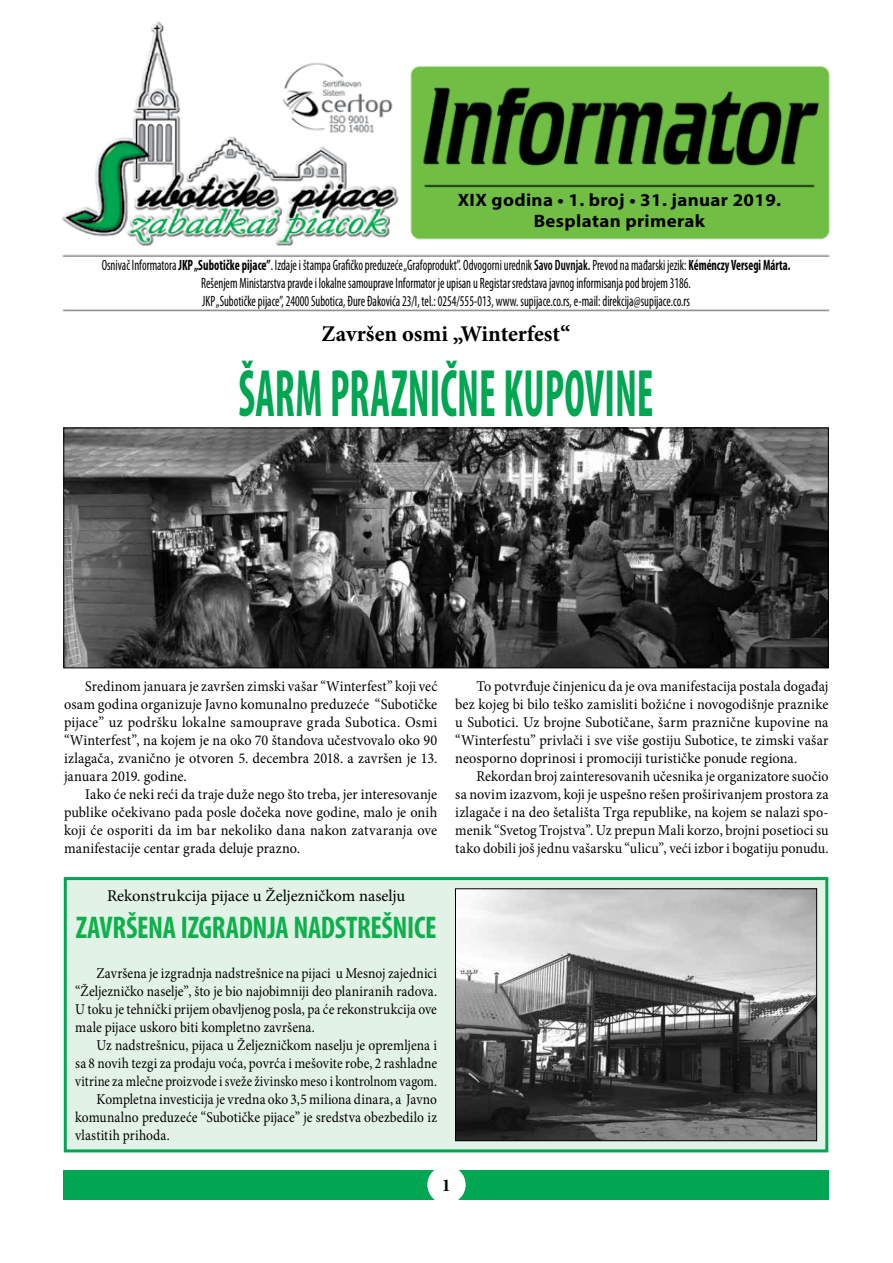
<style>
.page{position:relative;width:893px;height:1263px;background:#fff}
.page>*{position:absolute;margin:0;border:0;box-sizing:border-box;transform-origin:0 0}
.t1{font:700 condensed 67.5px "Myriad Pro";letter-spacing:.005em;color:#00a651;scale:.63 1}
.t2{font:700 condensed 31.5px "Myriad Pro";letter-spacing:-.01em;color:#0db14b;scale:.92 1}
.t3{font:700 22.5px "Minion Pro";color:#000}
.t4{font:700 18px/21.6px "Myriad Pro";letter-spacing:.02em;color:#000;text-align:center;scale:1.05 1}
.t5{font:700 18px "Minion Pro";color:#000}
.t6{font:16.5px "Minion Pro";color:#000}
.t7{font:15px/18px "Minion Pro";letter-spacing:.005em;color:#000;text-align:justify;scale:.93 1}
.t8{font:15px/18px "Minion Pro";letter-spacing:.005em;color:#000;text-align:justify;scale:.95 1}
.t9{font:condensed 15px/18px "Myriad Pro";color:#000;text-align:center;scale:.81 1}
.t10{font:15px/18px "Minion Pro";letter-spacing:.005em;color:#000;text-align:justify;scale:.9 1}
.t11{font:15px "Minion Pro";letter-spacing:.005em;color:#000;scale:.89 1}
.t12{font:15px "Minion Pro";letter-spacing:.005em;color:#000;scale:.85 1}
.s1{font-weight:700}
.s2{font-weight:600}
</style>
<div class="page">
<img style="left:61px;top:21px;width:769px;height:291px">
<div style="left:64px;top:258px;width:764px;height:48px;background:#fff"></div>
<div style="left:64px;top:1170px;width:765px;height:29px;background:#00a651"></div>
<div style="left:427px;top:1165px;width:39px;height:39px;background:#fff;border-radius:50%"></div>
<div style="left:65px;top:878px;width:762px;height:273px;background:#e3f2e7"></div>
<div style="left:64px;top:877px;width:764px;height:275px;border:3px solid #00a651"></div>
<img style="left:66px;top:430px;width:760px;height:236px">
<div style="left:64px;top:428px;width:764px;height:240px;border:1px solid #000"></div>
<img style="left:457px;top:890px;width:358px;height:249px">
<div style="left:455px;top:888px;width:362px;height:253px;border:1px solid #000"></div>
<p class="t4" style="left:458px;top:188px;width:309px">XIX godina • 1. broj • 31. januar 2019.<br>Besplatan primerak</p>
<p class="t9" style="left:102px;top:256px;width:852px">Osnivač Informatora <span class="s1">JKP „Subotičke pijace”</span>. Izdaje i štampa Grafičko preduzeće „Grafoprodukt”. Odvogorni urednik <span class="s2">Savo Duvnjak.</span> Prevod na mađarski jezik: <span class="s1">Kéménczy Versegi Márta.<br></span>Rešenjem Ministarstva pravde i lokalne samouprave Informator je upisan u Registar sredstava javnog informisanja pod brojem 3186.<br>JKP „Subotičke pijace”, 24000 Subotica, Đure Đakovića 23/I, tel.: 0254/555-013, www. supijace.co.rs, e-mail: direkcija@supijace.co.rs</p>
<h3 class="t3" style="left:322px;top:318px;width:250px">Završen osmi „Winterfest“</h3>
<h1 class="t1" style="left:238px;top:357px;width:661px">ŠARM PRAZNIČNE KUPOVINE</h1>
<p class="t7" style="left:64px;top:677px;width:403px;text-indent:21px">Sredinom januara je završen zimski vašar “Winterfest” koji već osam godina organizuje Javno komunalno preduzeće “Subotičke pijace” uz podršku lokalne samouprave grada Subotica. Osmi “Winterfest”, na kojem je na oko 70 štandova učestvovalo oko 90 izlagača, zvanično je otvoren 5. decembra 2018. a završen je 13. januara 2019. godine.</p>
<p class="t8" style="left:64px;top:785px;width:394px;text-indent:21px">Iako će neki reći da traje duže nego što treba, jer interesovanje publike očekivano pada posle dočeka nove godine, malo je onih koji će osporiti da im bar nekoliko dana nakon zatvaranja ove manifestacije centar grada deluje prazno.</p>
<p class="t6" style="left:107px;top:884px;width:300px">Rekonstrukcija pijace u Željezničkom naselju</p>
<h2 class="t2" style="left:76px;top:910px;width:394px">ZAVRŠENA IZGRADNJA NADSTREŠNICE</h2>
<p class="t10" style="left:75px;top:964px;width:403px;text-indent:21px">Završena je izgradnja nadstrešnice na pijaci u Mesnoj zajednici “Željezničko naselje”, što je bio najobimniji deo planiranih radova.<br>U toku je tehnički prijem obavljenog posla, pa će rekonstrukcija ove male pijace uskoro biti kompletno završena.</p>
<p class="t10" style="left:97px;top:1036px;width:380px">Uz nadstrešnicu, pijaca u Željezničkom naselju je opremljena i</p>
<p class="t11" style="left:75px;top:1053px;width:408px">sa 8 novih tezgi za prodaju voća, povrća i mešovite robe, 2 rashladne</p>
<p class="t12" style="left:75px;top:1071px;width:427px">vitrine za mlečne proizvode i sveže živinsko meso i kontrolnom vagom.</p>
<p class="t11" style="left:97px;top:1089px;width:384px">Kompletna investicija je vredna oko 3,5 miliona dinara, a Javno</p>
<p class="t10" style="left:75px;top:1108px;width:403px">komunalno preduzeće “Subotičke pijace” je sredstva obezbedilo iz</p>
<p class="t10" style="left:75px;top:1126px;width:107px">vlastitih prihoda.</p>
<p class="t8" style="left:455px;top:677px;width:394px;text-indent:21px">To potvrđuje činjenicu da je ova manifestacija postala događaj bez kojeg bi bilo teško zamisliti božićne i novogodišnje praznike u Subotici. Uz brojne Subotičane, šarm praznične kupovine na “Winterfestu” privlači i sve više gostiju Subotice, te zimski vašar neosporno doprinosi i promociji turističke ponude regiona.</p>
<p class="t7" style="left:455px;top:767px;width:403px;text-indent:21px">Rekordan broj zainteresovanih učesnika je organizatore suočio sa novim izazvom, koji je uspešno rešen proširivanjem prostora za izlagače i na deo šetališta Trga republike, na kojem se nalazi spo&shy;menik “Svetog Trojstva”. Uz prepun Mali korzo, brojni posetioci su tako dobili još jednu vašarsku “ulicu”, veći izbor i bogatiju ponudu.</p>
<p class="t5" style="left:442px;top:1173px;width:10px">1</p>
</div>
